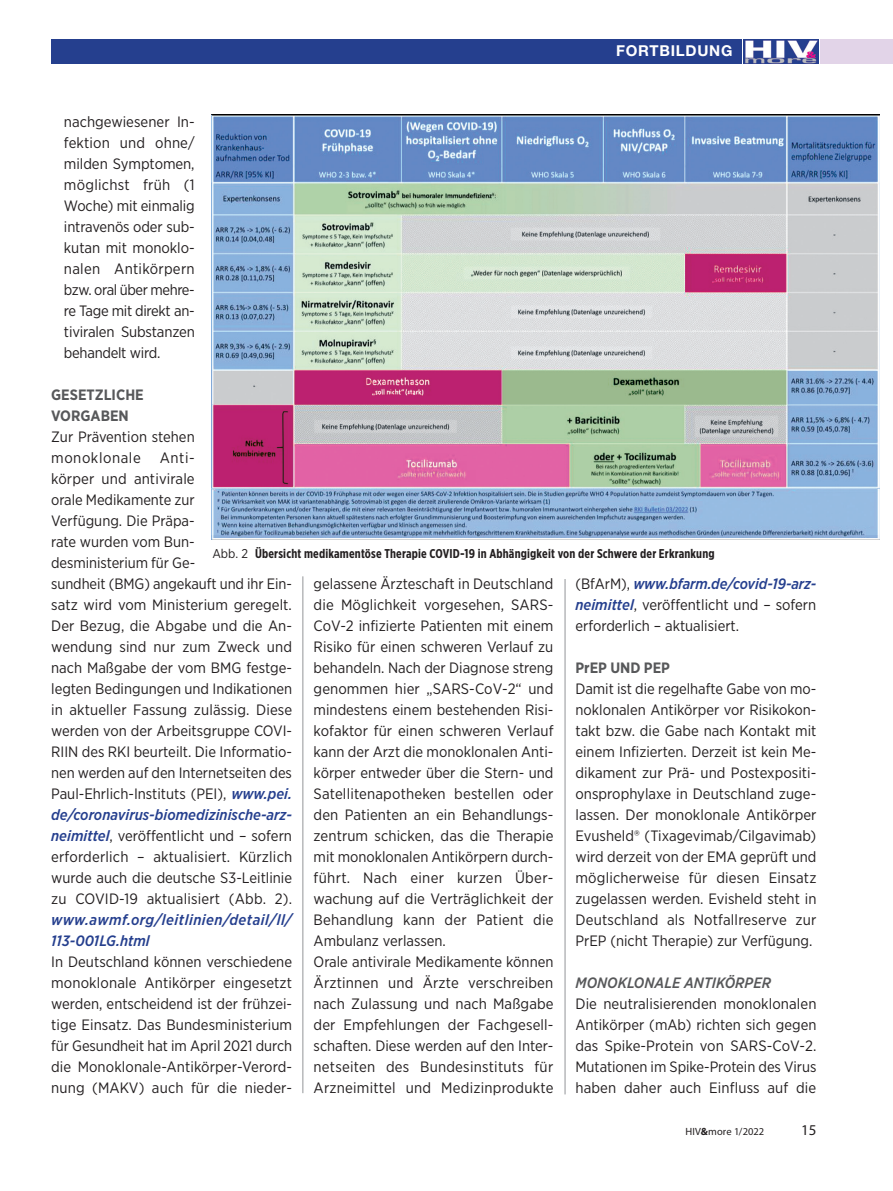
<style>
.page{position:relative;width:893px;height:1191px;background:#fff}
.page>*{position:absolute;margin:0;border:0;box-sizing:border-box;transform-origin:0 0}
.Fliesstext{font:15px/21px "Gotham Narrow";color:#231f20;text-align:justify}
.Fliesstext-2{font:700 15px/21px "Gotham Narrow";color:#57585a}
.Fliesstext-3{font:italic 500 15px "Gotham Narrow";color:#57585a}
.t1{font:700 15px "Helvetica Neue";letter-spacing:.05em;color:#fff}
.t2{font:15px "Myriad Pro";color:#231f20}
.BU_Text{font:700 12.75px "Gotham X Narrow";letter-spacing:.015em;color:#231f20}
.t3{font:10.5px "Myriad Pro";letter-spacing:.01em;color:#231f20}
.s1{font-weight:500;font-style:italic;color:#253f8e}
.s2{font-family:"Gotham Narrow";font-weight:400}
.s3{font-weight:700}
</style>
<div class="page">
<div style="left:821px;top:39px;width:72px;height:25px;background:#e2d4e8"></div>
<div style="left:51px;top:39px;width:690px;height:25px;background:#253f8e"></div>
<img style="left:744px;top:39px;width:74px;height:25px">
<hr style="left:302px;top:576px;width:1px;height:517px;background:#939598">
<hr style="left:565px;top:579px;width:1px;height:515px;background:#939598">
<img style="left:212px;top:114px;width:668px;height:426px">
<p class="t1" style="left:616px;top:42px;width:118px">FORTBILDUNG</p>
<p class="Fliesstext" style="left:64px;top:111px;width:132px">nachgewiesener In&shy;fektion und ohne/ milden Symptomen, möglichst früh (1<br>Woche) mit einmalig intravenös oder sub&shy;kutan mit monoklo&shy;nalen Antikörpern bzw. oral über mehre&shy;re Tage mit direkt an&shy;tiviralen Substanzen behandelt wird.</p>
<p class="Fliesstext-2" style="left:51px;top:384px;width:94px">GESETZLICHE<br>VORGABEN</p>
<p class="Fliesstext" style="left:51px;top:426px;width:145px">Zur Prävention stehen monoklonale</p>
<p class="Fliesstext" style="left:51px;top:447px;width:243px;text-align:left;text-indent:109px">Anti-<br>körper und antivirale<br>orale Medikamente zur<br>Verfügung. Die Präpa-<br>rate wurden vom Bun&shy;desministerium für Ge-<br>sundheit (BMG) angekauft und ihr Ein&shy;satz wird vom Ministerium geregelt.<br>Der Bezug, die Abgabe und die An&shy;wendung sind nur zum Zweck und nach Maßgabe der vom BMG festge&shy;legten Bedingungen und Indikationen in aktueller Fassung zulässig. Diese werden von der Arbeitsgruppe COVI-<br>RIIN des RKI beurteilt. Die Informatio&shy;nen werden auf den Internetseiten des<br>Paul-Ehrlich-Instituts (PEI), <span class="s1">www.pei. de/coronavirus-biomedizinische-arz&shy;neimittel</span>, veröffentlicht und – sofern erforderlich – aktualisiert. Kürzlich wurde auch die deutsche S3-Leitlinie zu COVID-19 aktualisiert (Abb. 2). <span class="s1">www.awmf.org/leitlinien/detail/ll/<br>113-001LG.html</span></p>
<p class="Fliesstext" style="left:51px;top:951px;width:242px">In Deutschland können verschiedene monoklonale Antikörper eingesetzt werden, entscheidend ist der frühzei&shy;tige Einsatz. Das Bundesministerium für Gesundheit hat im April 2021 durch die Monoklonale-Antikörper-Verord&shy;nung (MAKV) auch für die nieder-</p>
<p class="BU_Text" style="left:212px;top:545px;width:504px"><span class="s2">Abb. 2</span> Übersicht medikamentöse Therapie COVID-19 in Abhängigkeit von der Schwere der Erkrankung</p>
<p class="Fliesstext" style="left:314px;top:573px;width:241px">gelassene Ärzteschaft in Deutschland die Möglichkeit vorgesehen, SARS-CoV-2 infizierte Patienten mit einem Risiko für einen schweren Verlauf zu behandeln. Nach der Diagnose streng genommen hier „SARS-CoV-2“ und mindestens einem bestehenden Risi&shy;kofaktor für einen schweren Verlauf kann der Arzt die monoklonalen Anti&shy;körper entweder über die Stern- und Satellitenapotheken bestellen oder den Patienten an ein Behandlungs&shy;zentrum schicken, das die Therapie mit monoklonalen Antikörpern durch&shy;führt. Nach einer kurzen Über&shy;wachung auf die Verträglichkeit der Behandlung kann der Patient die Ambulanz verlassen.</p>
<p class="Fliesstext" style="left:314px;top:951px;width:241px">Orale antivirale Medikamente können Ärztinnen und Ärzte verschreiben nach Zulassung und nach Maßgabe der Empfehlungen der Fachgesell&shy;schaften. Diese werden auf den Inter&shy;netseiten des Bundesinstituts für Arzneimittel und Medizinprodukte</p>
<p class="Fliesstext" style="left:575px;top:573px;width:242px">(BfArM), <span class="s1">www.bfarm.de/covid-19-arz&shy;neimittel</span>, veröffentlicht und – sofern erforderlich – aktualisiert.</p>
<p class="Fliesstext-2" style="left:575px;top:657px;width:96px">PrEP UND PEP</p>
<p class="Fliesstext" style="left:575px;top:678px;width:243px">Damit ist die regelhafte Gabe von mo&shy;noklonalen Antikörper vor Risikokon&shy;takt bzw. die Gabe nach Kontakt mit einem Infizierten. Derzeit ist kein Me&shy;dikament zur Prä- und Postexpositi&shy;onsprophylaxe in Deutschland zuge&shy;lassen. Der monoklonale Antikörper Evusheld® (Tixagevimab/Cilgavimab) wird derzeit von der EMA geprüft und möglicherweise für diesen Einsatz zugelassen werden. Evisheld steht in Deutschland als Notfallreserve zur PrEP (nicht Therapie) zur Verfügung.</p>
<p class="Fliesstext-3" style="left:575px;top:973px;width:197px">MONOKLONALE ANTIKÖRPER</p>
<p class="Fliesstext" style="left:575px;top:993px;width:242px">Die neutralisierenden monoklonalen Antikörper (mAb) richten sich gegen das Spike-Protein von SARS-CoV-2.<br>Mutationen im Spike-Protein des Virus haben daher auch Einfluss auf die</p>
<p class="t3" style="left:685px;top:1125px;width:80px">HIV<span class="s3">&amp;</span>more 1/2022</p>
<p class="t2" style="left:801px;top:1120px;width:17px">15</p>
</div>
